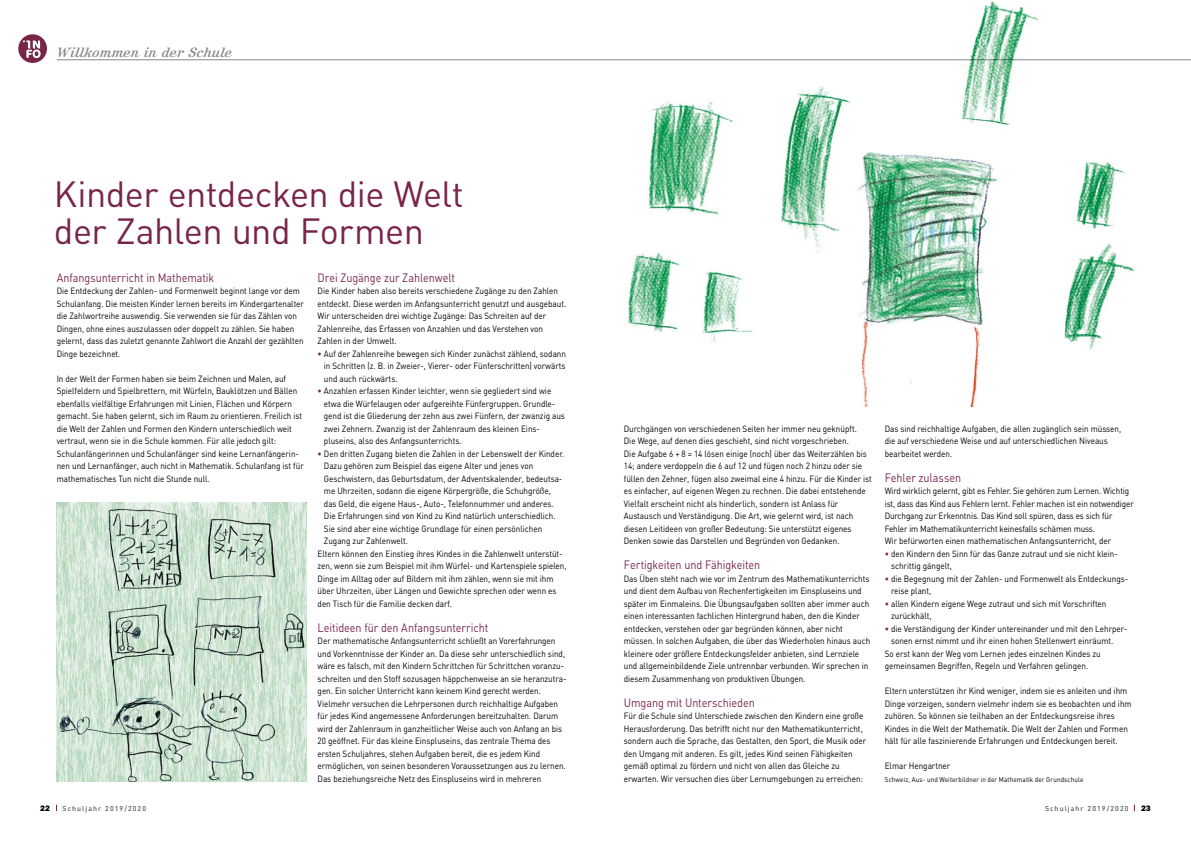
<style>
.page{position:relative;width:1191px;height:842px;background:#fff}
.page>*{position:absolute;margin:0;border:0;box-sizing:border-box;transform-origin:0 0}
.t1{font:36px/37.5px "DIN";letter-spacing:-.015em;color:#792548}
.t2{font:14px "Kursivschrift Liegend";letter-spacing:.02em;color:#878786}
.t3{font:12px "DIN";letter-spacing:-.005em;color:#792548;scale:.9 1}
.t4{font:9px/12.5px "DIN";color:#000;scale:.9 1}
.t5{font:800 8px "Franklin Gothic";color:#000}
.t6{font:7px "DIN";letter-spacing:.02em;color:#000;scale:.9 1}
.t7{font:500 7px "DIN";letter-spacing:.15em;color:#565656}
.s1{color:#792548}
</style>
<div class="page">
<div style="left:18px;top:34px;width:29px;height:29px;background:#792548;border-radius:50%"></div>
<svg style="left:23px;top:40px;width:18px;height:18px"></svg>
<img style="left:624px;top:1px;width:510px;height:406px">
<hr style="left:57px;top:60px;width:1134px;height:1px;background:#878786">
<img style="left:57px;top:503px;width:249px;height:279px">
<h2 class="t2" style="left:57px;top:44px;width:177px">Willkommen in der Schule</h2>
<h1 class="t1" style="left:54px;top:174px;width:411px">Kinder entdecken die Welt der Zahlen und Formen</h1>
<h3 class="t3" style="left:57px;top:270px;width:177px">Anfangsunterricht in Mathematik</h3>
<p class="t4" style="left:57px;top:285px;width:276px">Die Entdeckung der Zahlen- und Formenwelt beginnt lange vor dem Schulanfang. Die meisten Kinder lernen bereits im Kindergartenalter die Zahlwortreihe auswendig. Sie verwenden sie für das Zählen von Dingen, ohne eines auszulassen oder doppelt zu zählen. Sie haben gelernt, dass das zuletzt genannte Zahlwort die Anzahl der gezählten Dinge bezeichnet.</p>
<p class="t4" style="left:57px;top:372px;width:276px">In der Welt der Formen haben sie beim Zeichnen und Malen, auf Spielfeldern und Spielbrettern, mit Würfeln, Bauklötzen und Bällen ebenfalls vielfältige Erfahrungen mit Linien, Flächen und Körpern gemacht. Sie haben gelernt, sich im Raum zu orientieren. Freilich ist die Welt der Zahlen und Formen den Kindern unterschiedlich weit vertraut, wenn sie in die Schule kommen. Für alle jedoch gilt:<br>Schulanfängerinnen und Schulanfänger sind keine Lernanfängerin&shy;nen und Lernanfänger, auch nicht in Mathematik. Schulanfang ist für mathematisches Tun nicht die Stunde null.</p>
<h3 class="t3" style="left:317px;top:270px;width:154px">Drei Zugänge zur Zahlenwelt</h3>
<p class="t4" style="left:317px;top:285px;width:278px">Die Kinder haben also bereits verschiedene Zugänge zu den Zahlen entdeckt. Diese werden im Anfangsunterricht genutzt und ausgebaut.<br>Wir unterscheiden drei wichtige Zugänge: Das Schreiten auf der Zahlenreihe, das Erfassen von Anzahlen und das Verstehen von Zahlen in der Umwelt.</p>
<p class="t4" style="left:324px;top:347px;width:270px;text-align:justify;text-indent:-6px"><span class="s1">•</span> Auf der Zahlenreihe bewegen sich Kinder zunächst zählend, sodann in Schritten (z. B. in Zweier-, Vierer- oder Fünferschritten) vorwärts und auch rückwärts.</p>
<p class="t4" style="left:324px;top:385px;width:269px;text-indent:-6px"><span class="s1">•</span> Anzahlen erfassen Kinder leichter, wenn sie gegliedert sind wie etwa die Würfelaugen oder aufgereihte Fünfergruppen. Grundle&shy;gend ist die Gliederung der zehn aus zwei Fünfern, der zwanzig aus zwei Zehnern. Zwanzig ist der Zahlenraum des kleinen Eins&shy;pluseins, also des Anfangsunterrichts.</p>
<p class="t4" style="left:317px;top:447px;width:275px"><span class="s1">•</span> Den dritten Zugang bieten die Zahlen in der Lebenswelt der Kinder.</p>
<p class="t4" style="left:324px;top:460px;width:234px">Dazu gehören zum Beispiel das eigene Alter und jenes von</p>
<p class="t4" style="left:324px;top:472px;width:266px">Geschwistern, das Geburtsdatum, der Adventskalender, bedeutsa-</p>
<p class="t4" style="left:324px;top:485px;width:254px">me Uhrzeiten, sodann die eigene Körpergröße, die Schuhgröße,</p>
<p class="t4" style="left:324px;top:497px;width:257px">das Geld, die eigene Haus-, Auto-, Telefonnummer und anderes.</p>
<p class="t4" style="left:324px;top:510px;width:259px">Die Erfahrungen sind von Kind zu Kind natürlich unterschiedlich.</p>
<p class="t4" style="left:324px;top:522px;width:244px">Sie sind aber eine wichtige Grundlage für einen persönlichen</p>
<p class="t4" style="left:324px;top:535px;width:95px">Zugang zur Zahlenwelt.</p>
<p class="t4" style="left:317px;top:547px;width:274px">Eltern können den Einstieg ihres Kindes in die Zahlenwelt unterstüt-</p>
<p class="t4" style="left:317px;top:560px;width:278px">zen, wenn sie zum Beispiel mit ihm Würfel- und Kartenspiele spielen,</p>
<p class="t4" style="left:317px;top:572px;width:264px">Dinge im Alltag oder auf Bildern mit ihm zählen, wenn sie mit ihm</p>
<p class="t4" style="left:317px;top:585px;width:267px">über Uhrzeiten, über Längen und Gewichte sprechen oder wenn es</p>
<p class="t4" style="left:317px;top:597px;width:151px">den Tisch für die Familie decken darf.</p>
<h3 class="t3" style="left:317px;top:620px;width:191px">Leitideen für den Anfangsunterricht</h3>
<p class="t4" style="left:317px;top:635px;width:278px">Der mathematische Anfangsunterricht schließt an Vorerfahrungen und Vorkenntnisse der Kinder an. Da diese sehr unterschiedlich sind, wäre es falsch, mit den Kindern Schrittchen für Schrittchen voranzu&shy;schreiten und den Stoff sozusagen häppchenweise an sie heranzutra&shy;gen. Ein solcher Unterricht kann keinem Kind gerecht werden.<br>Vielmehr versuchen die Lehrpersonen durch reichhaltige Aufgaben für jedes Kind angemessene Anforderungen bereitzuhalten. Darum wird der Zahlenraum in ganzheitlicher Weise auch von Anfang an bis 20 geöffnet. Für das kleine Einspluseins, das zentrale Thema des ersten Schuljahres, stehen Aufgaben bereit, die es jedem Kind ermöglichen, von seinen besonderen Voraussetzungen aus zu lernen.<br>Das beziehungsreiche Netz des Einspluseins wird in mehreren</p>
<p class="t4" style="left:624px;top:422px;width:277px">Durchgängen von verschiedenen Seiten her immer neu geknüpft.<br>Die Wege, auf denen dies geschieht, sind nicht vorgeschrieben.<br>Die Aufgabe 6 + 8 = 14 lösen einige (noch) über das Weiterzählen bis 14; andere verdoppeln die 6 auf 12 und fügen noch 2 hinzu oder sie füllen den Zehner, fügen also zweimal eine 4 hinzu. Für die Kinder ist es einfacher, auf eigenen Wegen zu rechnen. Die dabei entstehende Vielfalt erscheint nicht als hinderlich, sondern ist Anlass für Austausch und Verständigung. Die Art, wie gelernt wird, ist nach diesen Leitideen von großer Bedeutung: Sie unterstützt eigenes Denken sowie das Darstellen und Begründen von Gedanken.</p>
<h3 class="t3" style="left:624px;top:557px;width:153px">Fertigkeiten und Fähigkeiten</h3>
<p class="t4" style="left:624px;top:572px;width:275px">Das Üben steht nach wie vor im Zentrum des Mathematikunterrichts und dient dem Aufbau von Rechenfertigkeiten im Einspluseins und später im Einmaleins. Die Übungsaufgaben sollten aber immer auch einen interessanten fachlichen Hintergrund haben, den die Kinder entdecken, verstehen oder gar begründen können, aber nicht müssen. In solchen Aufgaben, die über das Wiederholen hinaus auch kleinere oder größere Entdeckungsfelder anbieten, sind Lernziele und allgemeinbildende Ziele untrennbar verbunden. Wir sprechen in diesem Zusammenhang von produktiven Übungen.</p>
<h3 class="t3" style="left:624px;top:695px;width:147px">Umgang mit Unterschieden</h3>
<p class="t4" style="left:624px;top:710px;width:271px">Für die Schule sind Unterschiede zwischen den Kindern eine große Herausforderung. Das betrifft nicht nur den Mathematikunterricht, sondern auch die Sprache, das Gestalten, den Sport, die Musik oder den Umgang mit anderen. Es gilt, jedes Kind seinen Fähigkeiten gemäß optimal zu fördern und nicht von allen das Gleiche zu erwarten. Wir versuchen dies über Lernumgebungen zu erreichen:</p>
<p class="t4" style="left:884px;top:422px;width:264px">Das sind reichhaltige Aufgaben, die allen zugänglich sein müssen, die auf verschiedene Weise und auf unterschiedlichen Niveaus bearbeitet werden.</p>
<h3 class="t3" style="left:884px;top:470px;width:86px">Fehler zulassen</h3>
<p class="t4" style="left:884px;top:485px;width:278px">Wird wirklich gelernt, gibt es Fehler. Sie gehören zum Lernen. Wichtig ist, dass das Kind aus Fehlern lernt. Fehler machen ist ein notwendiger Durchgang zur Erkenntnis. Das Kind soll spüren, dass es sich für Fehler im Mathematikunterricht keinesfalls schämen muss.<br>Wir befürworten einen mathematischen Anfangsunterricht, der</p>
<p class="t4" style="left:891px;top:547px;width:254px;text-indent:-6px"><span class="s1">•</span> den Kindern den Sinn für das Ganze zutraut und sie nicht klein&shy;schrittig gängelt,</p>
<p class="t4" style="left:891px;top:572px;width:265px;text-indent:-6px"><span class="s1">•</span> die Begegnung mit der Zahlen- und Formenwelt als Entdeckungs&shy;reise plant,</p>
<p class="t4" style="left:891px;top:597px;width:241px;text-indent:-6px"><span class="s1">•</span> allen Kindern eigene Wege zutraut und sich mit Vorschriften zurückhält,</p>
<p class="t4" style="left:884px;top:622px;width:271px"><span class="s1">•</span> die Verständigung der Kinder untereinander und mit den Lehrper-</p>
<p class="t4" style="left:891px;top:635px;width:248px">sonen ernst nimmt und ihr einen hohen Stellenwert einräumt.</p>
<p class="t4" style="left:884px;top:647px;width:241px">So erst kann der Weg vom Lernen jedes einzelnen Kindes zu</p>
<p class="t4" style="left:884px;top:660px;width:227px">gemeinsamen Begriffen, Regeln und Verfahren gelingen.</p>
<p class="t4" style="left:884px;top:685px;width:276px">Eltern unterstützen ihr Kind weniger, indem sie es anleiten und ihm Dinge vorzeigen, sondern vielmehr indem sie es beobachten und ihm zuhören. So können sie teilhaben an der Entdeckungsreise ihres Kindes in die Welt der Mathematik. Die Welt der Zahlen und Formen hält für alle faszinierende Erfahrungen und Entdeckungen bereit.</p>
<p class="t4" style="left:884px;top:760px;width:74px">Elmar Hengartner</p>
<p class="t6" style="left:884px;top:775px;width:222px">Schweiz, Aus- und Weiterbildner in der Mathematik der Grundschule</p>
<p class="t5" style="left:40px;top:804px;width:11px">22</p>
<p class="t7" style="left:63px;top:803px;width:85px">Schuljahr 2019/2020</p>
<p class="t7" style="left:1045px;top:803px;width:85px">Schuljahr 2019/2020</p>
<p class="t5" style="left:1141px;top:804px;width:11px">23</p>
</div>
